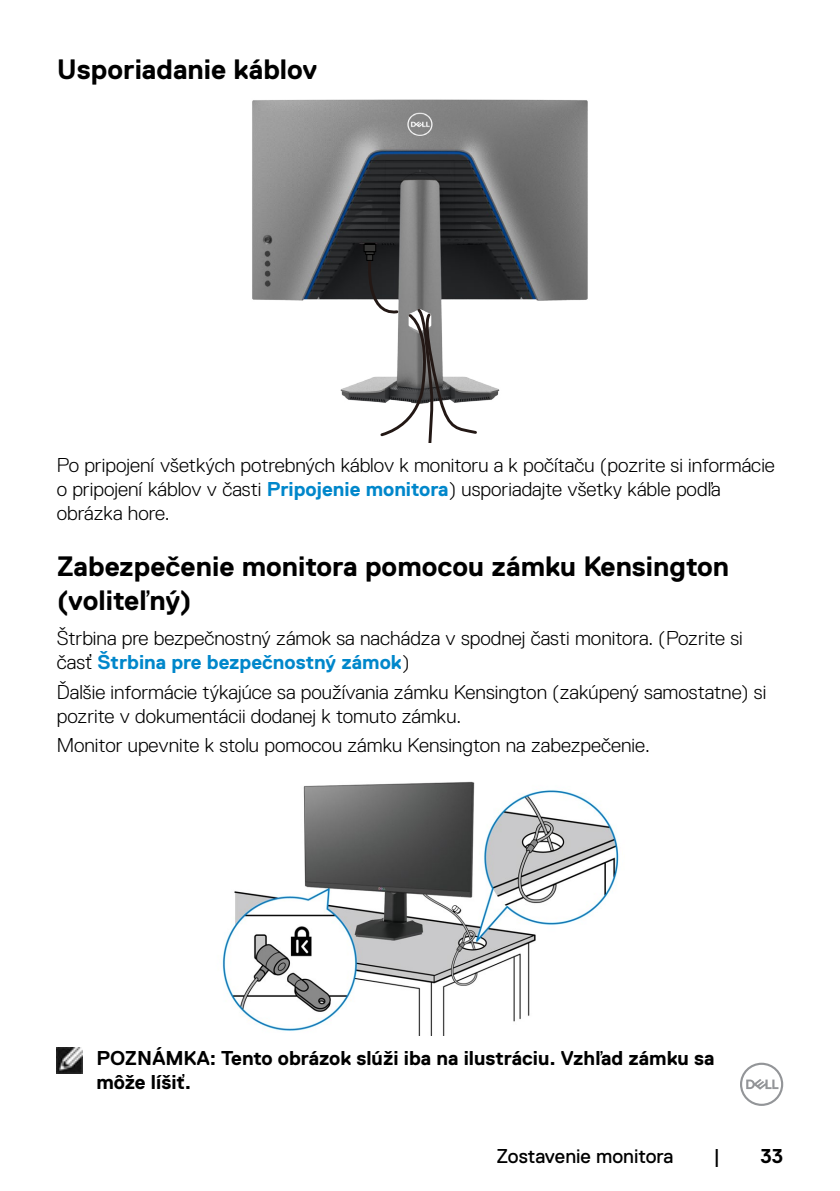
<style>
.page{position:relative;width:840px;height:1191px;background:#fff}
.page>*{position:absolute;margin:0;border:0;box-sizing:border-box;transform-origin:0 0}
.t1{font:700 28px/33.6px "Dell Replica";color:#000}
.t2{font:300 20px/24px "Dell Replica";color:#000}
.t3{font:700 20px/24px "Dell Replica";color:#000}
.t4{font:20px "Dell Replica";color:#000}
.s1{font-weight:700;color:#0087cb}
</style>
<div class="page">
<svg style="left:740px;top:1062px;width:42px;height:44px"></svg>
<img style="left:252px;top:99px;width:336px;height:303px">
<div style="left:364px;top:244px;width:11px;height:8px;background:#353534"></div>
<div style="left:364px;top:244px;width:11px;height:8px;border:1px solid #000"></div>
<svg style="left:365px;top:251px;width:113px;height:191px"></svg>
<img style="left:222px;top:781px;width:397px;height:254px">
<img style="left:57px;top:1047px;width:25px;height:26px">
<h1 class="t1" style="left:57px;top:52px;width:262px">Usporiadanie káblov</h1>
<p class="t2" style="left:57px;top:453px;width:719px">Po pripojení všetkých potrebných káblov k monitoru a k počítaču (pozrite si informácie o pripojení káblov v časti <span class="s1">Pripojenie monitora</span>) usporiadajte všetky káble podľa obrázka hore.</p>
<h1 class="t1" style="left:57px;top:550px;width:673px">Zabezpečenie monitora pomocou zámku Kensington (voliteľný)</h1>
<p class="t2" style="left:57px;top:626px;width:687px">Štrbina pre bezpečnostný zámok sa nachádza v spodnej časti monitora. (Pozrite si časť <span class="s1">Štrbina pre bezpečnostný zámok</span>)</p>
<p class="t2" style="left:57px;top:680px;width:710px">Ďalšie informácie týkajúce sa používania zámku Kensington (zakúpený samostatne) si pozrite v dokumentácii dodanej k tomuto zámku.</p>
<p class="t2" style="left:57px;top:733px;width:594px">Monitor upevnite k stolu pomocou zámku Kensington na zabezpečenie.</p>
<p class="t3" style="left:96px;top:1046px;width:619px">POZNÁMKA: Tento obrázok slúži iba na ilustráciu. Vzhľad zámku sa môže líšiť.</p>
<p class="t4" style="left:496px;top:1144px;width:178px">Zostavenie monitora</p>
<p class="t4" style="left:713px;top:1144px;width:8px">|</p>
<p class="t3" style="left:760px;top:1143px;width:24px">33</p>
</div>
